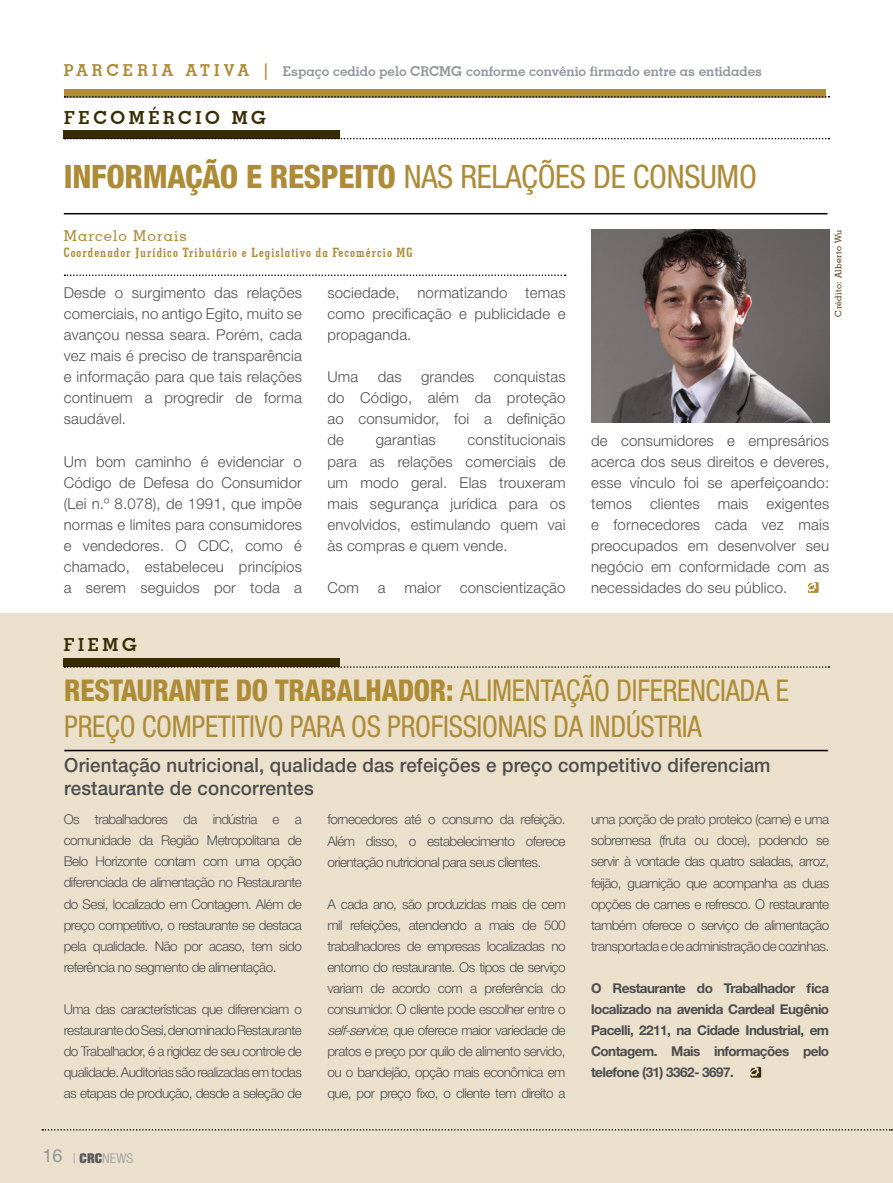
<style>
.page{position:relative;width:893px;height:1183px;background:#fff}
.page>*{position:absolute;margin:0;border:0;box-sizing:border-box;transform-origin:0 0}
.t1{font:condensed 32.25px "Helvetica Neue LT Std";letter-spacing:-.01em;color:#ae8b36}
.t2{font:condensed 30px/36px "Helvetica Neue LT Std";letter-spacing:-.01em;color:#ae8b36;scale:.95 1}
.t3{font:500 19.5px/22.5px "Helvetica Neue LT Std";letter-spacing:.01em;color:#4d4d4f;scale:.96 1}
.t4{font:700 18px "Geometric Slab 703 BT";letter-spacing:.2em;color:#372b00}
.t5{font:300 15px/21px "Helvetica Neue LT Std";letter-spacing:.01em;color:#4d4d4f;text-align:justify}
.t6{font:500 15px "Geometric Slab 703 BT";letter-spacing:.08em;color:#ae8b36}
.t7{font:300 13.5px/21px "Helvetica Neue LT Std";letter-spacing:-.04em;color:#4d4d4f;text-align:justify}
.t8{font:700 13.5px/21px "Helvetica Neue LT Std";letter-spacing:-.04em;color:#4d4d4f;text-align:justify}
.t9{font:700 13.5px "Geometric Slab 703 BT";color:#939598}
.t10{font:700 condensed 13.5px "Geometric Slab 703 BT";letter-spacing:.08em;color:#ae8b36}
.t11{font:condensed 13.5px "Helvetica Neue LT Std";color:#a7a9ac}
.t12{font:500 9px "Geometric Slab 703 BT";letter-spacing:.04em;color:#4f4316}
.s1{font-size:16.5px;color:#ae8b36}
.s2{font-weight:800}
.s3{font-stretch:normal;font-size:18px;color:#939598}
.s4{font-weight:900;color:#58595b}
.s5{font-style:italic}
</style>
<div class="page">
<div style="left:0;top:613px;width:893px;height:569px;background:#eae0cb"></div>
<div style="left:64px;top:89px;width:761px;height:8px;background:#ae8b36"></div>
<svg style="left:65px;top:96px;width:764px;height:1px"></svg>
<div style="left:64px;top:130px;width:276px;height:9px;background:#372b00"></div>
<svg style="left:65px;top:138px;width:764px;height:1px"></svg>
<svg style="left:65px;top:274px;width:501px;height:2px"></svg>
<hr style="left:64px;top:213px;width:764px;height:1px;background:#000">
<div style="left:64px;top:658px;width:276px;height:8px;background:#372b00"></div>
<svg style="left:65px;top:666px;width:764px;height:1px"></svg>
<img style="left:591px;top:229px;width:238px;height:194px">
<svg style="left:808px;top:582px;width:11px;height:10px"></svg>
<hr style="left:64px;top:749px;width:764px;height:2px;background:#000">
<svg style="left:750px;top:1066px;width:11px;height:11px"></svg>
<svg style="left:42px;top:1129px;width:850px;height:1px"></svg>
<p class="t9" style="left:64px;top:63px;width:700px"><span class="s1">P a r c e r i a A t i v a |</span> Espaço cedido pelo CRCMG conforme convênio firmado entre as entidades</p>
<h3 class="t4" style="left:64px;top:107px;width:204px">Feco mércio MG</h3>
<h1 class="t1" style="left:64px;top:158px;width:695px"><span class="s2">INFORMAÇÃO E RESPEITO</span> NAS RELAÇÕES DE CONSUM O</h1>
<p class="t6" style="left:64px;top:226px;width:124px">Marcelo Morais</p>
<p class="t10" style="left:64px;top:244px;width:342px">Coordenador Jurídico Tributário e Legislativo da Fecomércio MG</p>
<p class="t5" style="left:64px;top:282px;width:240px">Desde o surgimento das relações comerciais, no antigo Egito, muito se avançou nessa seara. Porém, cada vez mais é preciso de transparência e informação para que tais relações continuem a progredir de forma saudável.</p>
<p class="t5" style="left:64px;top:450px;width:240px">Um bom caminho é evidenciar o Código de Defesa do Consumidor (Lei n.º 8.078), de 1991, que impõe normas e limites para consumidores e vendedores. O CDC, como é chamado, estabeleceu princípios a serem seguidos por toda a</p>
<p class="t5" style="left:327px;top:282px;width:240px">sociedade, normatizando temas como precificação e publicidade e propaganda.</p>
<p class="t5" style="left:327px;top:366px;width:32px">Uma</p>
<p class="t5" style="left:378px;top:366px;width:25px">das</p>
<p class="t5" style="left:421px;top:366px;width:55px">grandes</p>
<p class="t5" style="left:327px;top:366px;width:240px;text-indent:167px">conquistas do Código, além da proteção ao consumidor, foi a definição de</p>
<p class="t5" style="left:327px;top:429px;width:240px;text-indent:140px">constitucionais para as relações comerciais de um modo geral. Elas trouxeram mais segurança jurídica para os envolvidos, estimulando quem vai às compras e quem vende.</p>
<p class="t5" style="left:327px;top:576px;width:240px">Com a maior conscientização</p>
<p class="t5" style="left:376px;top:429px;width:62px">garantias</p>
<p class="t12" style="left:833px;top:316px;width:88px;rotate:-90deg">Crédito: Alberto Wu</p>
<p class="t5" style="left:591px;top:429px;width:240px">de consumidores e empresários acerca dos seus direitos e deveres, esse vínculo foi se aperfeiçoando: temos clientes mais exigentes e fornecedores cada vez mais preocupados em desenvolver seu negócio em conformidade com as necessidades do seu público.</p>
<h3 class="t4" style="left:64px;top:633px;width:29px">FIEM</h3>
<h3 class="t4" style="left:122px;top:633px;width:16px">G</h3>
<h2 class="t2" style="left:64px;top:672px;width:764px"><span class="s2">RESTAURANTE DO TRABALHADOR:</span> ALIMENTAÇÃO DIFERENCIADA E<br>PREÇO COMPETITIVO PARA OS PROFISSIONAIS DA INDÚSTRIA</h2>
<h3 class="t3" style="left:64px;top:753px;width:737px">Orientação nutricional, qualidade das refeições e preço competitivo diferenciam restaurante de concorrentes</h3>
<p class="t7" style="left:64px;top:808px;width:240px">Os trabalhadores da indústria e a comunidade da Região Metropolitana de Belo Horizonte contam com uma opção diferenciada de alimentação no Restaurante do Sesi, localizado em Contagem. Além de preço competitivo, o restaurante se destaca pela qualidade. Não por acaso, tem sido referência no segmento de alimentação.</p>
<p class="t7" style="left:64px;top:997px;width:240px">Uma das características que diferenciam o restaurante do Sesi, denominado Restaurante do Trabalhador, é a rigidez de seu controle de qualidade. Auditorias são realizadas em todas as etapas de produção, desde a seleção de</p>
<p class="t11" style="left:43px;top:1149px;width:92px"><span class="s3">16</span> | <span class="s4">CRC</span>NEWS</p>
<p class="t7" style="left:327px;top:808px;width:240px">fornecedores até o consumo da refeição.<br>Além disso, o estabelecimento oferece orientação nutricional para seus clientes.</p>
<p class="t7" style="left:327px;top:892px;width:240px">A cada ano, são produzidas mais de cem mil refeições, atendendo a mais de 500 trabalhadores de empresas localizadas no entorno do restaurante. Os tipos de serviço variam de acordo com a preferência do consumidor. O cliente pode escolher entre o <span class="s5">self-service</span>, que oferece maior variedade de pratos e preço por quilo de alimento servido, ou o bandejão, opção mais econômica em que, por preço fixo, o cliente tem direito a</p>
<p class="t7" style="left:591px;top:808px;width:240px">uma porção de prato proteico (carne) e uma sobremesa (fruta ou doce), podendo se servir à vontade das quatro saladas, arroz, feijão, guarnição que acompanha as duas opções de carnes e refresco. O restaurante também oferece o serviço de alimentação transportada e de administração de cozinhas.</p>
<p class="t8" style="left:591px;top:976px;width:240px">O Restaurante do Trabalhador fica localizado na avenida Cardeal Eugênio Pacelli, 2211, na Cidade Industrial, em Contagem. Mais informações pelo telefone (31) 3362- 3697.</p>
</div>
